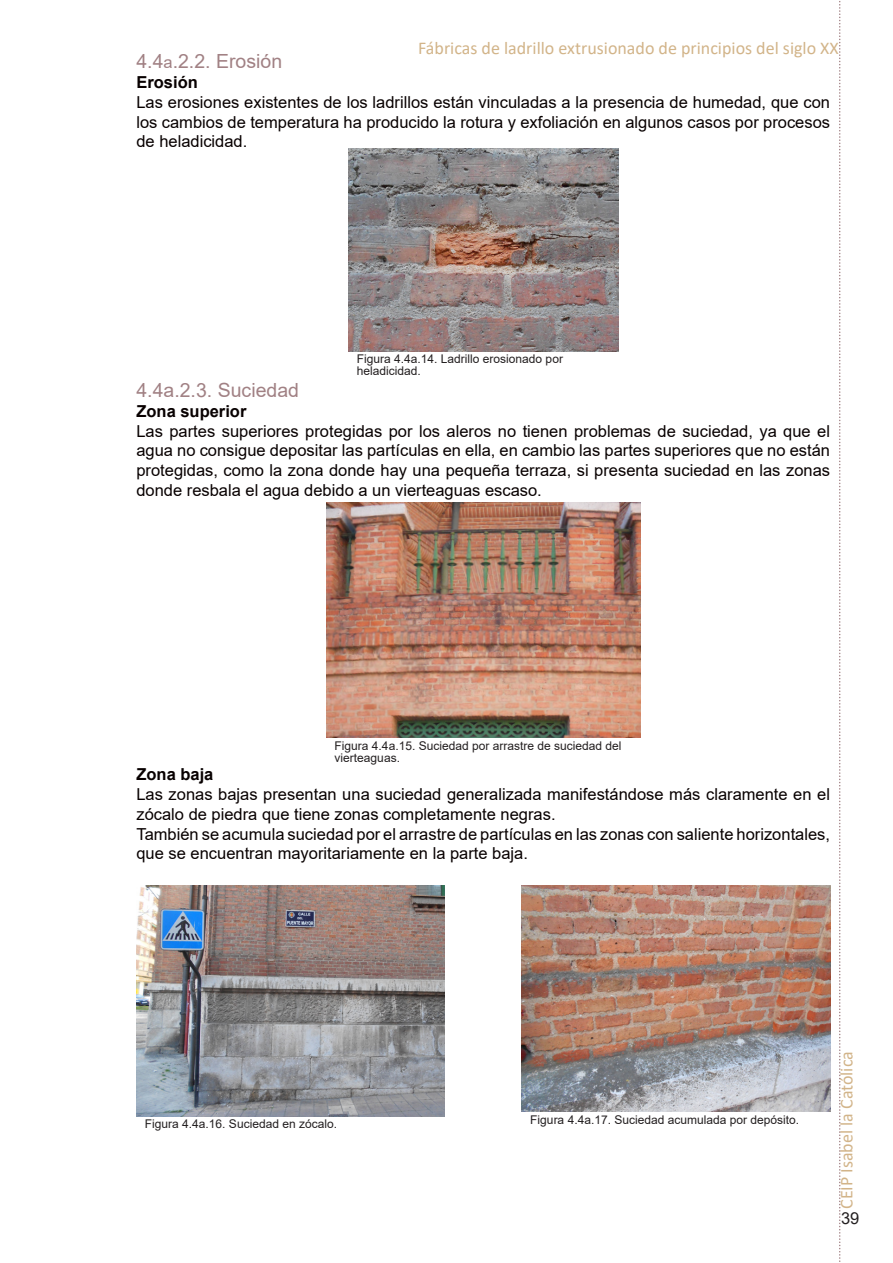
<style>
.page{position:relative;width:893px;height:1263px;background:#fff}
.page>*{position:absolute;margin:0;border:0;box-sizing:border-box;transform-origin:0 0}
.Subtitulos{font:19.5px "Arial";color:#a18184}
.t1{font:18px "Calibri";color:#d2b489}
.t2{font:16.5px/19.8px "Arial";color:#080000;text-align:justify}
.t3{font:700 16.5px "Arial";color:#080000}
.t4{font:16.5px "Arial";color:#231f20}
.Imágenes{font:12px/12px "Arial";color:#231f20}
.s1{font-size:16.5px}
</style>
<div class="page">
<svg style="left:839px;top:1px;width:2px;height:1261px"></svg>
<img style="left:348px;top:149px;width:270px;height:202px">
<img style="left:326px;top:502px;width:314px;height:236px">
<img style="left:136px;top:885px;width:309px;height:231px">
<img style="left:522px;top:885px;width:308px;height:227px">
<p class="t1" style="left:418px;top:36px;width:422px">Fábricas de ladrillo extrusionado de principios del siglo XX</p>
<p class="Subtitulos" style="left:136px;top:48px;width:147px">4.4<span class="s1">a</span>.2.2. Erosión</p>
<p class="t3" style="left:136px;top:71px;width:63px">Erosión</p>
<p class="t2" style="left:136px;top:92px;width:695px">Las erosiones existentes de los ladrillos están vinculadas a la presencia de humedad, que con los cambios de temperatura ha producido la rotura y exfoliación en algunos casos por procesos de heladicidad.</p>
<p class="Imágenes" style="left:357px;top:352px;width:208px">Figura 4.4a.14. Ladrillo erosionado por heladicidad.</p>
<p class="Subtitulos" style="left:136px;top:377px;width:164px">4.4a.2.3. Suciedad</p>
<p class="t3" style="left:136px;top:399px;width:112px">Zona superior</p>
<p class="t2" style="left:136px;top:421px;width:695px">Las partes superiores protegidas por los aleros no tienen problemas de suciedad, ya que el agua no consigue depositar las partículas en ella, en cambio las partes superiores que no están protegidas, como la zona donde hay una pequeña terraza, si presenta suciedad en las zonas donde resbala el agua debido a un vierteaguas escaso.</p>
<p class="Imágenes" style="left:335px;top:739px;width:288px">Figura 4.4a.15. Suciedad por arrastre de suciedad del vierteaguas.</p>
<p class="t3" style="left:136px;top:763px;width:79px">Zona baja</p>
<p class="t2" style="left:136px;top:784px;width:695px">Las zonas bajas presentan una suciedad generalizada manifestándose más claramente en el zócalo de piedra que tiene zonas completamente negras.</p>
<p class="t2" style="left:136px;top:824px;width:695px">También se acumula suciedad por el arrastre de partículas en las zonas con saliente horizontales, que se encuentran mayoritariamente en la parte baja.</p>
<p class="Imágenes" style="left:145px;top:1118px;width:194px">Figura 4.4a.16. Suciedad en zócalo.</p>
<p class="Imágenes" style="left:530px;top:1113px;width:270px">Figura 4.4a.17. Suciedad acumulada por depósito.</p>
<p class="t1" style="left:834px;top:1209px;width:159px;rotate:-90deg">CEIP Isabel la Católica</p>
<p class="t4" style="left:841px;top:1207px;width:20px">39</p>
</div>
